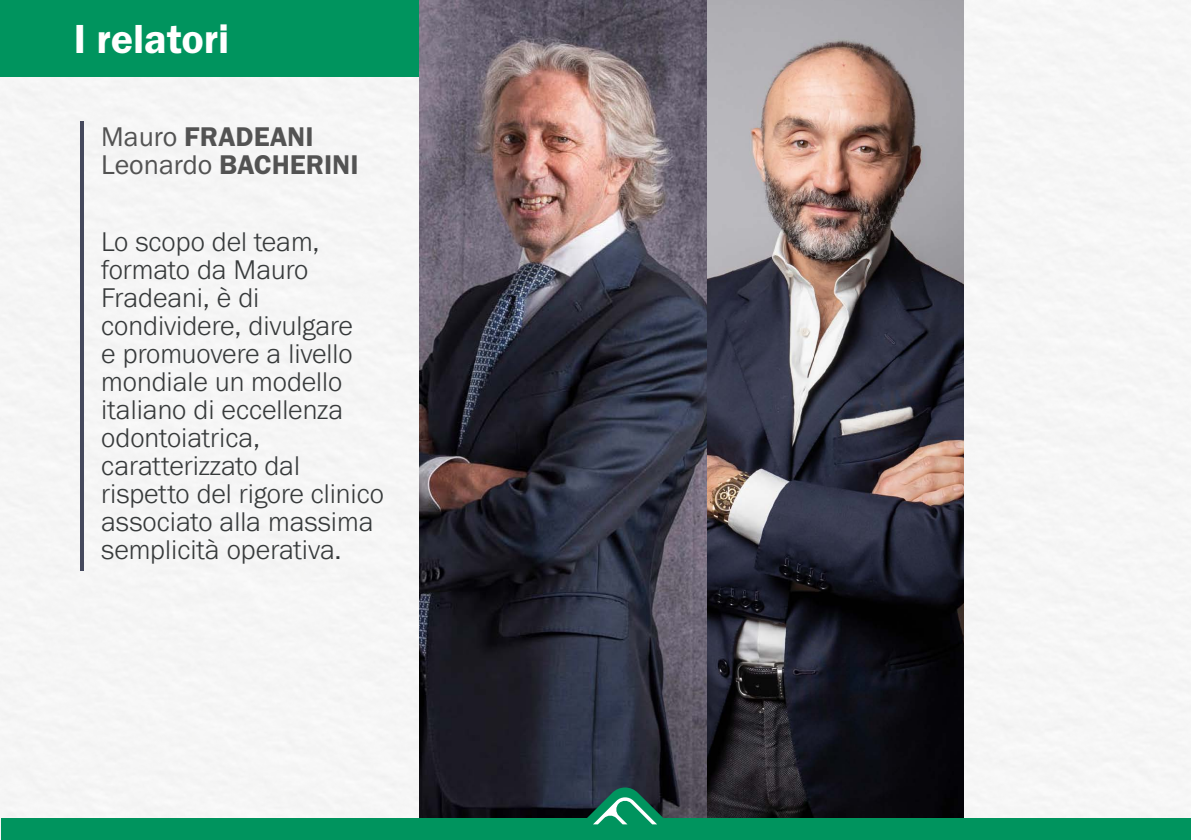
<style>
.page{position:relative;width:1191px;height:840px;background:#fff}
.page>*{position:absolute;margin:0;border:0;box-sizing:border-box;transform-origin:0 0}
.t1{font:42px "Franklin Gothic URW Dem";color:#fff}
.t2{font:300 28px/28px "Franklin Gothic URW";color:#373a3b}
.t3{font:28px/28px "Franklin Gothic URW Dem";color:#535353}
.s1{font-family:"Franklin Gothic URW Boo"}
</style>
<div class="page">
<div style="left:0;top:0;width:1191px;height:817px;background:#f6f6f6"></div>
<div style="left:0;top:1px;width:452px;height:76px;background:#00945e"></div>
<hr style="left:80px;top:121px;width:4px;height:449px;background:#45495d">
<img style="left:420px;top:0;width:543px;height:787px">
<div style="left:1px;top:817px;width:1190px;height:22px;background:#00945e"></div>
<svg style="left:163px;top:787px;width:956px;height:38px"></svg>
<svg style="left:593px;top:795px;width:64px;height:28px"></svg>
<h1 class="t1" style="left:74px;top:13px;width:157px">I relatori</h1>
<p class="t3" style="left:101px;top:122px;width:259px"><span class="s1">Mauro</span> FRADEANI<br><span class="s1">Leonardo</span> BACHERINI</p>
<p class="t2" style="left:101px;top:227px;width:284px">Lo scopo del team, formato da Mauro<br>Fradeani, è di condividere, divulgare<br>e promuovere a livello mondiale un modello italiano di eccellenza odontoiatrica, caratterizzato dal rispetto del rigore clinico associato alla massima semplicità operativa.</p>
</div>
